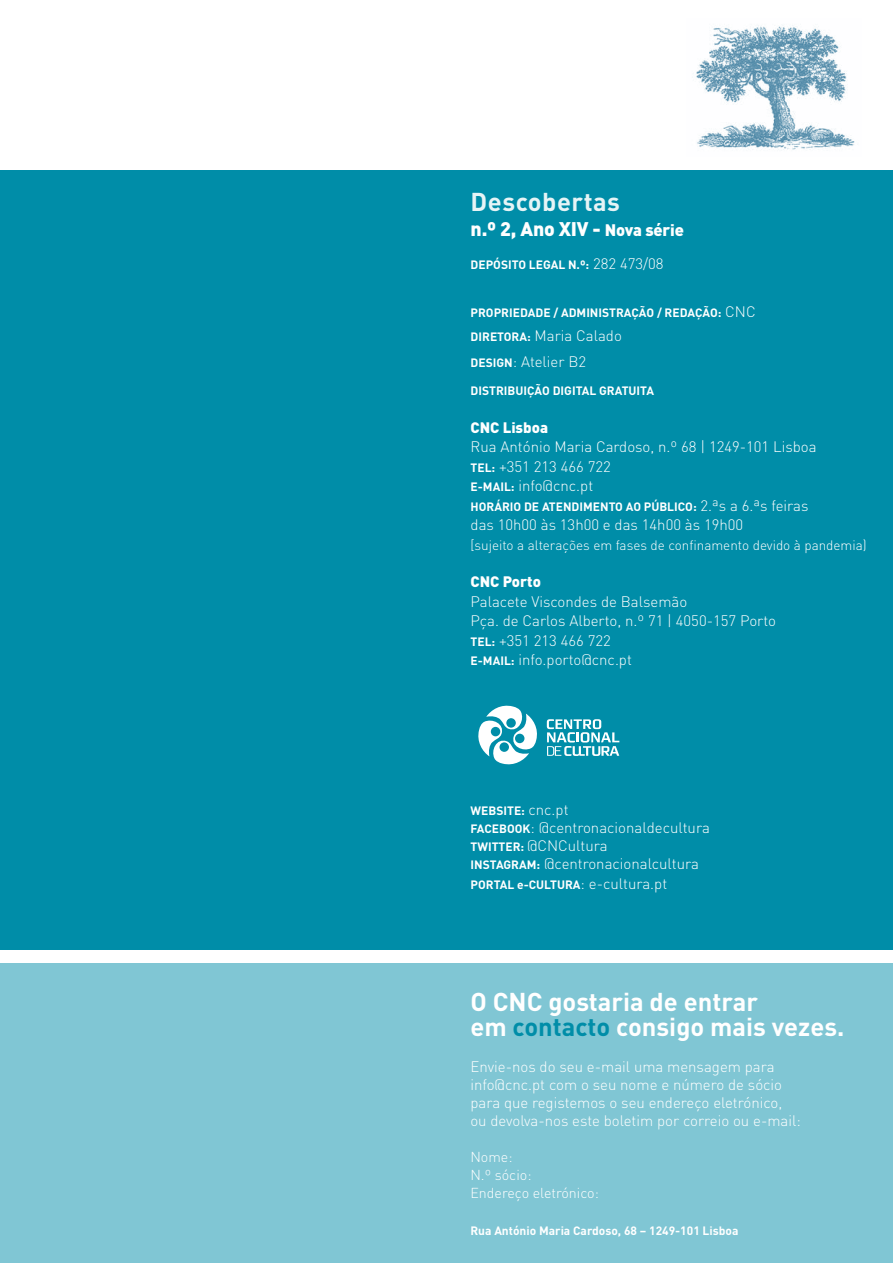
<style>
.page{position:relative;width:893px;height:1263px;background:#fff}
.page>*{position:absolute;margin:0;border:0;box-sizing:border-box;transform-origin:0 0}
.t1{font:700 25.5px/25.5px "DIN";color:#fff}
.t2{font:700 25.5px "DIN";letter-spacing:.02em;color:#e6f4f6}
.t3{font:900 19.5px "DIN";letter-spacing:-.01em;color:#fff}
.t4{font:300 15px/18px "DIN";color:#fff}
.t5{font:900 15px "DIN";color:#fff}
.t6{font:300 14.25px/18px "DIN";color:#fff}
.t7{font:300 13.5px "DIN";color:#fff}
.t8{font:700 12px "DIN";color:#fff}
.s1{font-size:16.5px}
.s2{font-weight:300;font-size:15px}
.s3{font-weight:700;font-size:12px}
.s4{color:#008da8}
</style>
<div class="page">
<div style="left:0;top:170px;width:893px;height:779px;background:#008da8"></div>
<div style="left:0;top:963px;width:893px;height:300px;background:#80c6d4"></div>
<svg style="left:478px;top:705px;width:59px;height:60px"></svg>
<svg style="left:547px;top:719px;width:72px;height:37px"></svg>
<img style="left:696px;top:25px;width:159px;height:125px">
<h1 class="t2" style="left:471px;top:185px;width:151px">Descobertas</h1>
<h2 class="t3" style="left:471px;top:216px;width:215px">n.º 2, Ano XIV ‑ <span class="s1">Nova série</span></h2>
<p class="t8" style="left:471px;top:257px;width:195px">DEPÓSITO LEGAL N.º: <span class="s2">282 473/08</span></p>
<p class="t8" style="left:471px;top:305px;width:287px">PROPRIEDADE / ADMINISTRAÇÃO / REDAÇÃO: <span class="s2">CNC</span></p>
<p class="t4" style="left:471px;top:323px;width:153px;line-height:25.5px"><span class="s3">DIRETORA:</span> Maria Calado<br><span class="s3">DESIGN</span>: Atelier B2</p>
<p class="t8" style="left:471px;top:383px;width:185px">DISTRIBUIÇÃO DIGITAL GRATUITA</p>
<p class="t5" style="left:471px;top:417px;width:79px">CNC Lisboa</p>
<p class="t4" style="left:471px;top:437px;width:348px;line-height:19.5px">Rua António Maria Cardoso, n.º 68 | 1249-‑ 101 Lisboa<br><span class="s3">TEL:</span> +351 213 466 722<br><span class="s3">E-‑MAIL:</span> info@cnc.pt</p>
<p class="t8" style="left:471px;top:499px;width:339px">HORÁRIO DE ATENDIMENTO AO PÚBLICO: <span class="s2">2.ªs a 6.ªs feiras</span></p>
<p class="t4" style="left:471px;top:516px;width:274px">das 10h00 às 13h00 e das 14h00 às 19h00</p>
<p class="t7" style="left:471px;top:537px;width:398px">[sujeito a alterações em fases de confinamento devido à pandemia)</p>
<p class="t5" style="left:471px;top:572px;width:72px">CNC Porto</p>
<p class="t4" style="left:471px;top:592px;width:307px;line-height:19.5px">Palacete Viscondes de Balsemão<br>Pça. de Carlos Alberto, n.º 71 | 4050-‑ 157 Porto<br><span class="s3">TEL:</span> +351 213 466 722<br><span class="s3">E-‑MAIL:</span> info.porto@cnc.pt</p>
<p class="t8" style="left:471px;top:803px;width:99px">WEBSITE: <span class="s2">cnc.pt</span></p>
<p class="t4" style="left:471px;top:819px;width:241px"><span class="s3">FACEBOOK</span>: @centronacionaldecultura<br><span class="s3">TWITTER:</span> @CNCultura<br><span class="s3">INSTAGRAM:</span> @centronacionalcultura</p>
<p class="t8" style="left:471px;top:877px;width:198px">PORTAL e-‑CULTURA<span class="s2">: e-‑ cultura.pt</span></p>
<h1 class="t1" style="left:470px;top:988px;width:375px">O CNC gostaria de entrar<br>em <span class="s4">contacto</span> consigo mais vezes.</h1>
<p class="t4" style="left:470px;top:1058px;width:332px">Envie-‑nos do seu e-‑mail uma mensagem para info@cnc.pt com o seu nome e número de sócio para que registemos o seu endereço eletrónico, ou devolva-‑ nos este boletim por correio ou e-mail:</p>
<p class="t6" style="left:470px;top:1148px;width:130px">Nome:<br>N.º sócio:<br>Endereço eletrónico:</p>
<p class="t8" style="left:470px;top:1222px;width:270px">Rua António Maria Cardoso, 68 – 1249-‑ 101 Lisboa</p>
</div>
